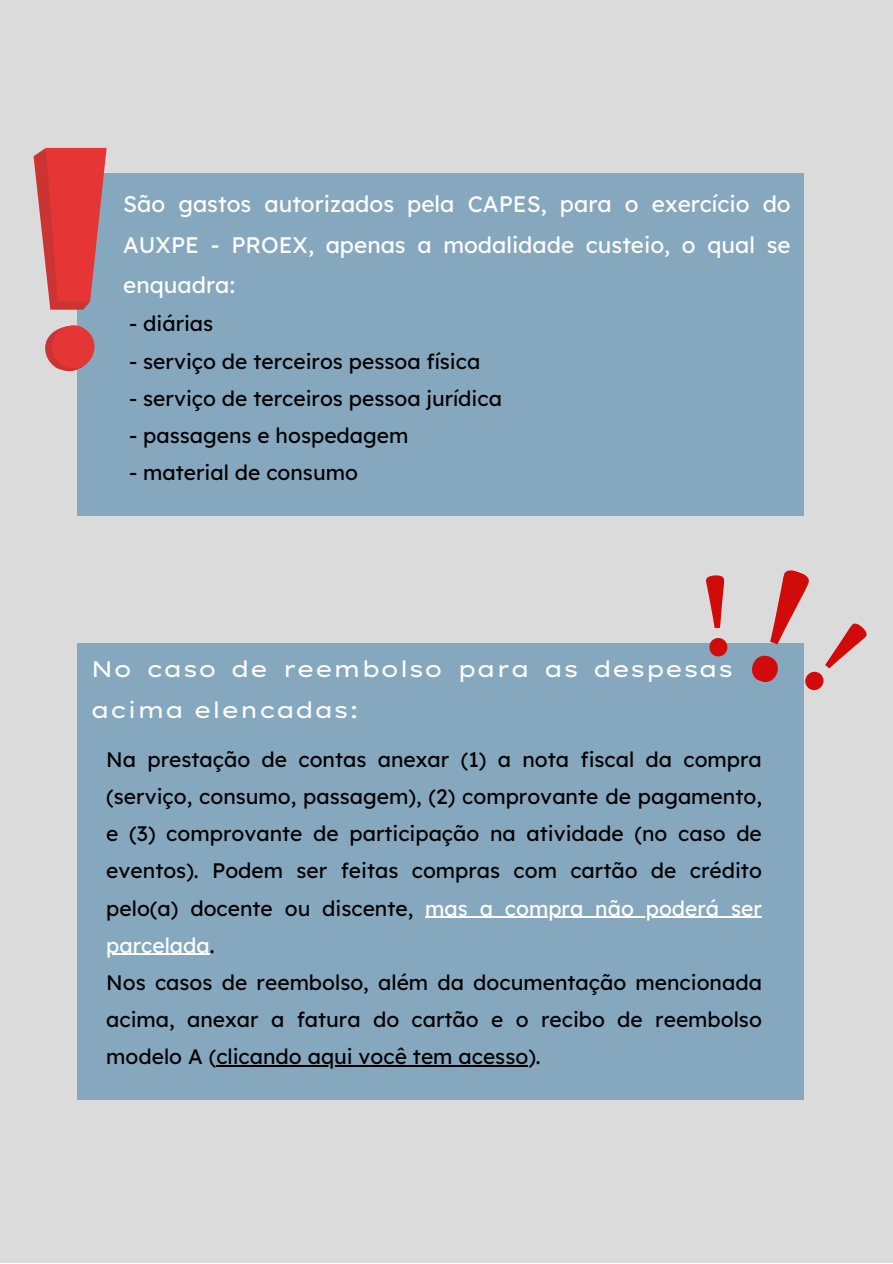
<style>
.page{position:relative;width:893px;height:1264px;background:#fff}
.page>*{position:absolute;margin:0;border:0;box-sizing:border-box;transform-origin:0 0}
.t1{font:22.5px/40.5px "Lexend Deca";color:#fff;text-align:justify}
.t2{font:22.5px/40.5px "Lexend Mega";color:#fff}
.t3{font:21px/37px "Lexend Deca";color:#000;text-align:justify}
.s1{color:#fff}
</style>
<div class="page">
<div style="left:0;top:0;width:892px;height:1262px;background:#dbdbdb"></div>
<div style="left:77px;top:173px;width:726px;height:342px;background:#85a8bf"></div>
<div style="left:77px;top:643px;width:726px;height:456px;background:#85a8bf"></div>
<svg style="left:34px;top:148px;width:73px;height:162px"></svg>
<svg style="left:45px;top:325px;width:49px;height:46px"></svg>
<svg style="left:706px;top:570px;width:161px;height:139px"></svg>
<hr style="left:425px;top:916px;width:336px;height:1px;background:#fff">
<hr style="left:106px;top:953px;width:104px;height:1px;background:#fff">
<hr style="left:216px;top:1065px;width:312px;height:1px;background:#000">
<p class="t1" style="left:123px;top:183px;width:669px">São gastos autorizados pela CAPES, para o exercício do AUXPE - PROEX, apenas a modalidade custeio, o qual se enquadra:</p>
<p class="t3" style="left:129px;top:305px;width:86px">- diárias</p>
<p class="t3" style="left:129px;top:342px;width:352px">- serviço de terceiros pessoa física</p>
<p class="t3" style="left:129px;top:379px;width:374px">- serviço de terceiros pessoa jurídica</p>
<p class="t3" style="left:129px;top:416px;width:281px">- passagens e hospedagem</p>
<p class="t3" style="left:129px;top:453px;width:230px">- material de consumo</p>
<p class="t2" style="left:91px;top:648px;width:644px">No caso de reembolso para as despesas acima elencadas:</p>
<p class="t3" style="left:106px;top:740px;width:657px">Na prestação de contas anexar (1) a nota fiscal da compra (serviço, consumo, passagem), (2) comprovante de pagamento, e (3) comprovante de participação na atividade (no caso de eventos). Podem ser feitas compras com cartão de crédito pelo(a) docente ou discente, <span class="s1">mas a compra não poderá ser parcelada</span>.</p>
<p class="t3" style="left:106px;top:963px;width:657px">Nos casos de reembolso, além da documentação mencionada acima, anexar a fatura do cartão e o recibo de reembolso modelo A (clicando aqui você tem acesso).</p>
</div>
